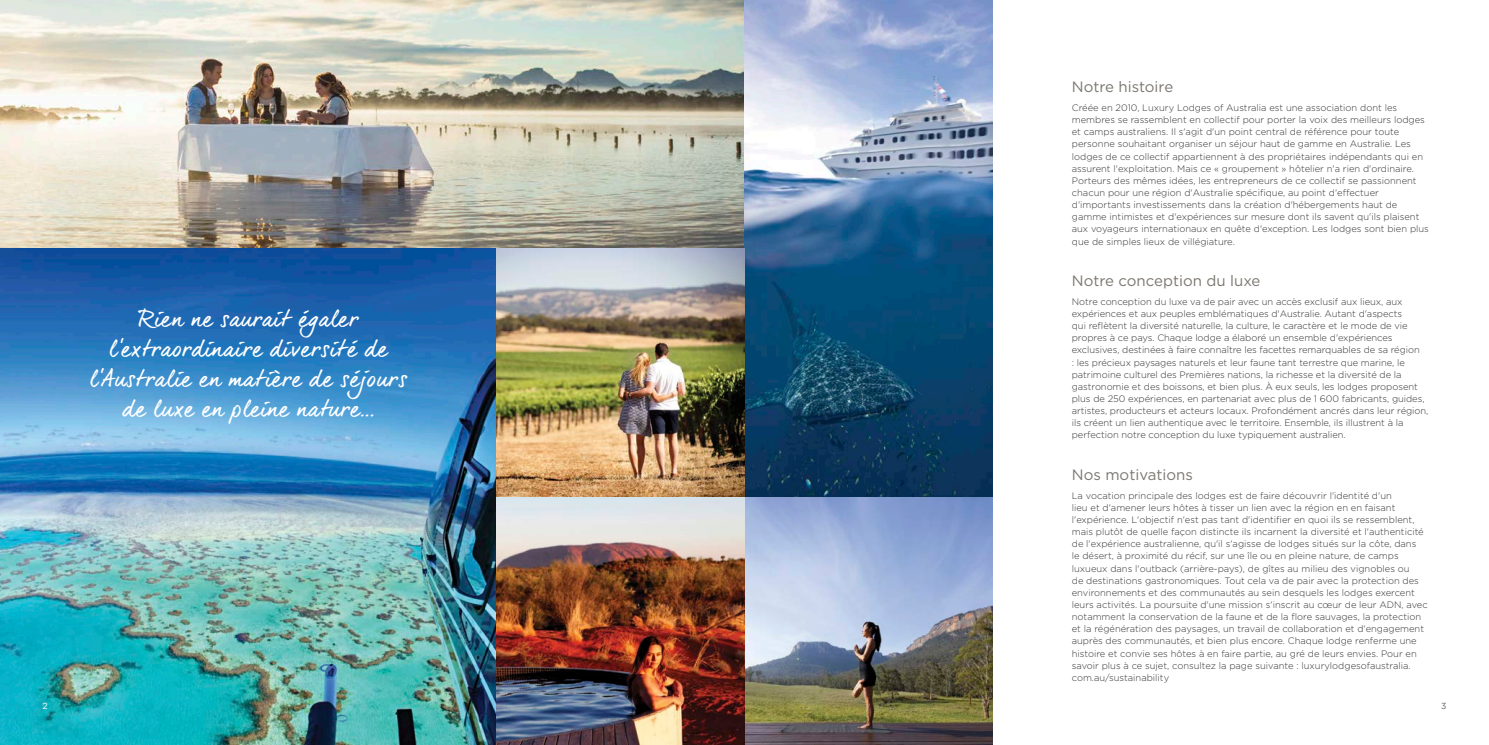
<style>
.page{position:relative;width:1489px;height:745px;background:#fff}
.page>*{position:absolute;margin:0;border:0;box-sizing:border-box;transform-origin:0 0}
.t1{font:22.5px/30px "dear Joe 6";color:#fff;text-align:center}
.t2{font:15px "Gotham";color:#7b766f}
.t3{font:300 9.38px/12.1px "Gotham";color:#333334}
.t4{font:8.75px "Gotham";color:#fff}
.t5{font:8.75px "Gotham";color:#636366}
</style>
<div class="page">
<img style="left:0;top:0;width:992px;height:744px">
<h1 class="t1" style="left:89px;top:303px;width:319px">Rien ne saurait égaler l'extraordinaire diversité de l'Australie en matière de séjours de luxe en pleine nature...</h1>
<h2 class="t2" style="left:1071px;top:77px;width:103px">Notre histoire</h2>
<p class="t3" style="left:1071px;top:101px;width:358px">Créée en 2010, Luxury Lodges of Australia est une association dont les membres se rassemblent en collectif pour porter la voix des meilleurs lodges et camps australiens. Il s'agit d'un point central de référence pour toute personne souhaitant organiser un séjour haut de gamme en Australie. Les lodges de ce collectif appartiennent à des propriétaires indépendants qui en assurent l'exploitation. Mais ce « groupement » hôtelier n'a rien d'ordinaire.<br>Porteurs des mêmes idées, les entrepreneurs de ce collectif se passionnent chacun pour une région d'Australie spécifique, au point d'effectuer d'importants investissements dans la création d'hébergements haut de gamme intimistes et d'expériences sur mesure dont ils savent qu'ils plaisent aux voyageurs internationaux en quête d'exception. Les lodges sont bien plus que de simples lieux de villégiature.</p>
<h2 class="t2" style="left:1071px;top:270px;width:190px">Notre conception du luxe</h2>
<p class="t3" style="left:1071px;top:295px;width:358px">Notre conception du luxe va de pair avec un accès exclusif aux lieux, aux expériences et aux peuples emblématiques d'Australie. Autant d'aspects<br>qui reflètent la diversité naturelle, la culture, le caractère et le mode de vie propres à ce pays. Chaque lodge a élaboré un ensemble d'expériences exclusives, destinées à faire connaître les facettes remarquables de sa région<br>: les précieux paysages naturels et leur faune tant terrestre que marine, le patrimoine culturel des Premières nations, la richesse et la diversité de la gastronomie et des boissons, et bien plus. À eux seuls, les lodges proposent plus de 250 expériences, en partenariat avec plus de 1 600 fabricants, guides, artistes, producteurs et acteurs locaux. Profondément ancrés dans leur région, ils créent un lien authentique avec le territoire. Ensemble, ils illustrent à la perfection notre conception du luxe typiquement australien.</p>
<h2 class="t2" style="left:1071px;top:464px;width:122px">Nos motivations</h2>
<p class="t3" style="left:1071px;top:489px;width:357px">La vocation principale des lodges est de faire découvrir l'identité d'un<br>lieu et d'amener leurs hôtes à tisser un lien avec la région en en faisant l'expérience. L'objectif n'est pas tant d'identifier en quoi ils se ressemblent, mais plutôt de quelle façon distincte ils incarnent la diversité et l'authenticité de l'expérience australienne, qu'il s'agisse de lodges situés sur la côte, dans<br>le désert, à proximité du récif, sur une île ou en pleine nature, de camps luxueux dans l'outback (arrière-pays), de gîtes au milieu des vignobles ou<br>de destinations gastronomiques. Tout cela va de pair avec la protection des environnements et des communautés au sein desquels les lodges exercent leurs activités. La poursuite d'une mission s'inscrit au cœur de leur ADN, avec notamment la conservation de la faune et de la flore sauvages, la protection et la régénération des paysages, un travail de collaboration et d'engagement auprès des communautés, et bien plus encore. Chaque lodge renferme une histoire et convie ses hôtes à en faire partie, au gré de leurs envies. Pour en savoir plus à ce sujet, consultez la page suivante : luxurylodgesofaustralia. com.au/sustainability</p>
<p class="t4" style="left:43px;top:700px;width:7px">2</p>
<p class="t5" style="left:1440px;top:700px;width:7px">3</p>
</div>
